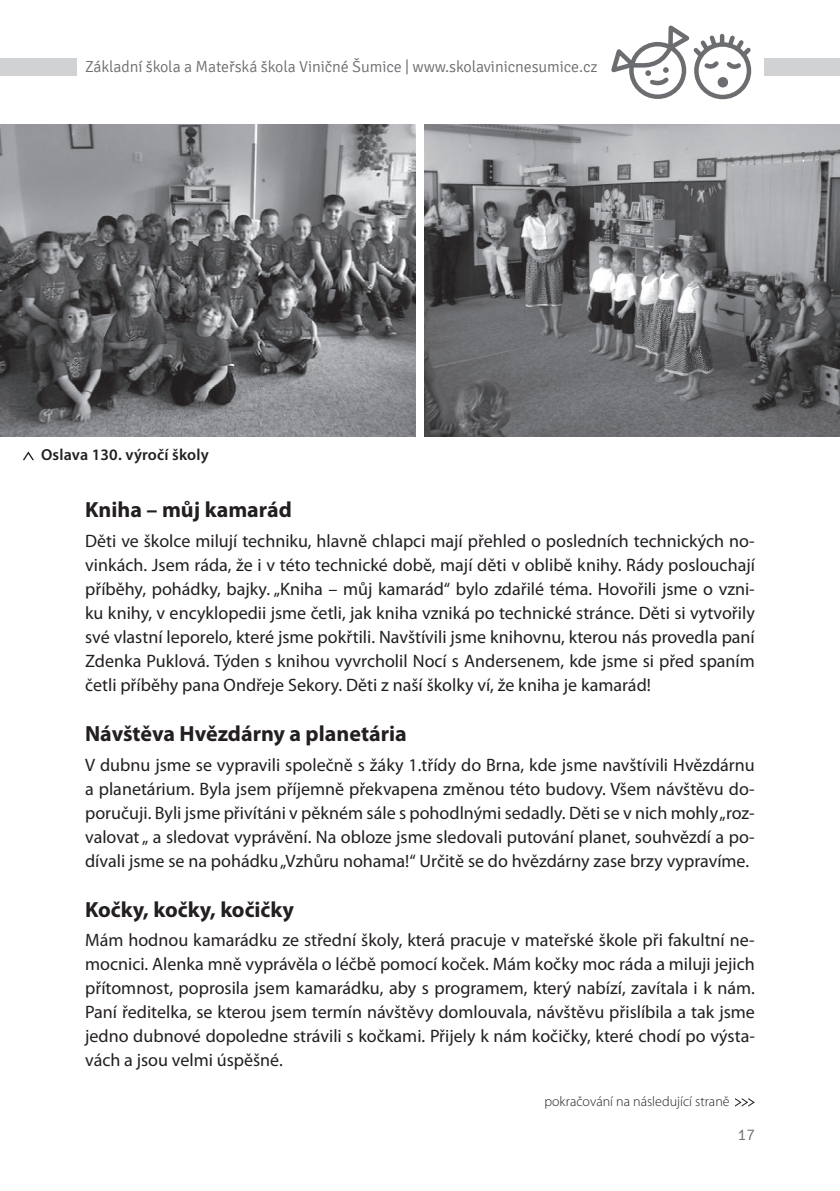
<style>
.page{position:relative;width:840px;height:1191px;background:#fff}
.page>*{position:absolute;margin:0;border:0;box-sizing:border-box;transform-origin:0 0}
.t1{font:700 22px "Myriad Pro";color:#231f20}
.t2{font:18px/24px "Myriad Pro";color:#231f20;text-align:justify}
.t3{font:300 16px "Signika";letter-spacing:-.005em;color:#6c6d70}
.t4{font:600 16px "Myriad Pro";letter-spacing:.01em;color:#231f20}
.t5{font:300 14px "Myriad Pro";color:#231f20}
</style>
<div class="page">
<div style="left:763px;top:58px;width:76px;height:17px;background:#d1d2d4"></div>
<svg style="left:633px;top:85px;width:115px;height:14px"></svg>
<div style="left:693px;top:42px;width:57px;height:57px;border:4px solid #6c6d70;border-radius:50%"></div>
<div style="left:717px;top:77px;width:10px;height:10px;background:#6c6d70;border-radius:50%"></div>
<div style="left:628px;top:42px;width:57px;height:57px;border:4px solid #6c6d70;border-radius:50%"></div>
<svg style="left:611px;top:26px;width:139px;height:59px"></svg>
<div style="left:0;top:58px;width:77px;height:17px;background:#d1d2d4"></div>
<img style="left:0;top:125px;width:415px;height:312px">
<img style="left:424px;top:125px;width:415px;height:312px">
<svg style="left:23px;top:451px;width:11px;height:9px"></svg>
<svg style="left:735px;top:1098px;width:19px;height:8px"></svg>
<p class="t3" style="left:85px;top:58px;width:513px">Základní škola a Mateřská škola Viničné Šumice | www.skolavinicnesumice.cz</p>
<p class="t4" style="left:41px;top:446px;width:169px">Oslava 130. výročí školy</p>
<p class="t1" style="left:85px;top:497px;width:208px">Kniha – můj kamarád</p>
<p class="t2" style="left:85px;top:529px;width:671px">Děti ve školce milují techniku, hlavně chlapci mají přehled o posledních technických no&shy;vinkách. Jsem ráda, že i v této technické době, mají děti v oblibě knihy. Rády poslouchají příběhy, pohádky, bajky. „Kniha – můj kamarád“ bylo zdařilé téma. Hovořili jsme o vzni&shy;ku knihy, v encyklopedii jsme četli, jak kniha vzniká po technické stránce. Děti si vytvořily své vlastní leporelo, které jsme pokřtili. Navštívili jsme knihovnu, kterou nás provedla paní Zdenka Puklová. Týden s knihou vyvrcholil Nocí s Andersenem, kde jsme si před spaním četli příběhy pana Ondřeje Sekory. Děti z naší školky ví, že kniha je kamarád!</p>
<p class="t1" style="left:85px;top:721px;width:323px">Návštěva Hvězdárny a planetária</p>
<p class="t2" style="left:85px;top:753px;width:670px">V dubnu jsme se vypravili společně s žáky 1.třídy do Brna, kde jsme navštívili Hvězdárnu a planetárium. Byla jsem příjemně překvapena změnou této budovy. Všem návštěvu do&shy;poručuji. Byli jsme přivítáni v pěkném sále s pohodlnými sedadly. Děti se v nich mohly „roz&shy;valovat „ a sledovat vyprávění. Na obloze jsme sledovali putování planet, souhvězdí a po&shy;dívali jsme se na pohádku „Vzhůru nohama!“ Určitě se do hvězdárny zase brzy vypravíme.</p>
<p class="t1" style="left:85px;top:897px;width:210px">Kočky, kočky, kočičky</p>
<p class="t2" style="left:85px;top:928px;width:671px">Mám hodnou kamarádku ze střední školy, která pracuje v mateřské škole při fakultní ne&shy;mocnici. Alenka mně vyprávěla o léčbě pomocí koček. Mám kočky moc ráda a miluji jejich přítomnost, poprosila jsem kamarádku, aby s programem, který nabízí, zavítala i k nám.<br>Paní ředitelka, se kterou jsem termín návštěvy domlouvala, návštěvu přislíbila a tak jsme jedno dubnové dopoledne strávili s kočkami. Přijely k nám kočičky, které chodí po výsta&shy;vách a jsou velmi úspěšné.</p>
<p class="t5" style="left:544px;top:1093px;width:186px">pokračování na následující straně</p>
<p class="t3" style="left:737px;top:1125px;width:19px">17</p>
</div>
